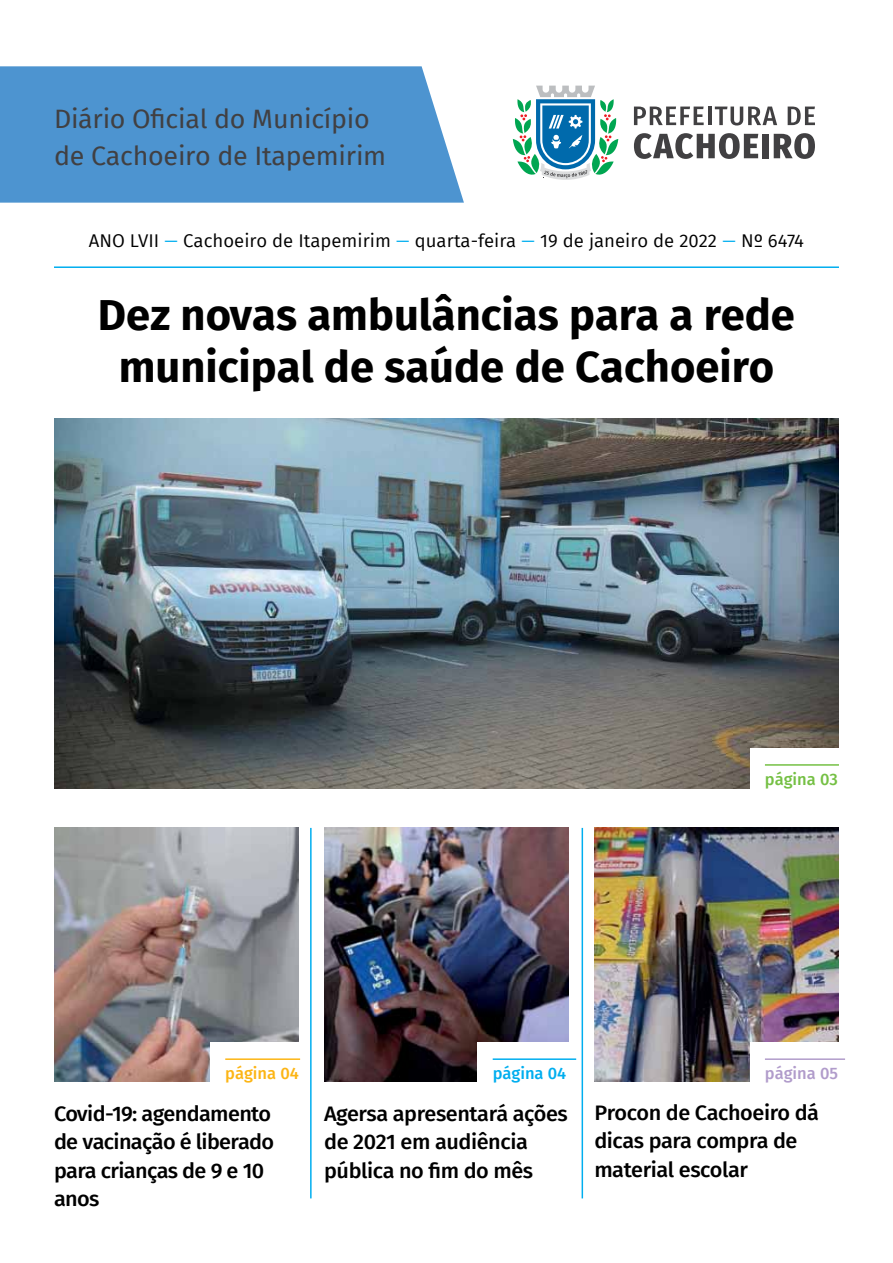
<style>
.page{position:relative;width:893px;height:1263px;background:#fff}
.page>*{position:absolute;margin:0;border:0;box-sizing:border-box;transform-origin:0 0}
.t1{font:700 43.5px/52.5px "Fira Sans";color:#000;text-align:center}
.t2{font:25.95px/37.5px "Fira Sans";letter-spacing:-.01em;color:#414042}
.t3{font:500 21px/28.5px "Fira Sans";letter-spacing:-.02em;color:#000}
.t4{font:18px "Fira Sans";color:#000}
.t5{font:500 16.5px "Fira Sans";color:#fcb515}
.t6{font:500 16.5px "Fira Sans";color:#00aeef}
.t7{font:500 16.5px "Fira Sans";color:#75c044}
.t8{font:500 16.5px "Fira Sans";color:#b19ccb}
.s1{color:#00aeef}
</style>
<div class="page">
<img style="left:594px;top:828px;width:245px;height:253px">
<img style="left:54px;top:418px;width:785px;height:371px">
<div style="left:0;top:66px;width:464px;height:137px;background:#4d94d0"></div>
<img style="left:54px;top:828px;width:245px;height:253px">
<div style="left:210px;top:1042px;width:103px;height:41px;background:#fff"></div>
<hr style="left:225px;top:1058px;width:75px;height:2px;background:#fcb515">
<hr style="left:54px;top:266px;width:785px;height:2px;background:#00aeef">
<img style="left:324px;top:828px;width:245px;height:253px">
<div style="left:478px;top:1042px;width:111px;height:41px;background:#fff"></div>
<hr style="left:493px;top:1058px;width:83px;height:2px;background:#00aeef">
<hr style="left:582px;top:828px;width:1px;height:370px;background:#00aeef">
<div style="left:750px;top:748px;width:102px;height:41px;background:#fff"></div>
<hr style="left:765px;top:764px;width:74px;height:2px;background:#75c044">
<hr style="left:310px;top:828px;width:2px;height:370px;background:#00aeef">
<svg style="left:513px;top:86px;width:105px;height:94px"></svg>
<svg style="left:634px;top:107px;width:70px;height:18px"></svg>
<hr style="left:708px;top:107px;width:3px;height:18px;background:#414042">
<svg style="left:715px;top:107px;width:62px;height:19px"></svg>
<svg style="left:788px;top:107px;width:27px;height:18px"></svg>
<svg style="left:634px;top:133px;width:124px;height:26px"></svg>
<div style="left:762px;top:134px;width:7px;height:24px;background:#414042"></div>
<svg style="left:774px;top:133px;width:41px;height:26px"></svg>
<div style="left:750px;top:1042px;width:108px;height:41px;background:#fff"></div>
<hr style="left:765px;top:1058px;width:80px;height:2px;background:#b19ccb">
<p class="t2" style="left:54px;top:99px;width:334px">Diário Oficial do Município de Cachoeiro de Itapemirim</p>
<p class="t4" style="left:89px;top:227px;width:717px">ANO LVII <span class="s1">–</span> Cachoeiro de Itapemirim <span class="s1">–</span> quarta-feira <span class="s1">–</span> 19 de janeiro de 2022 <span class="s1">–</span> Nº 6474</p>
<h1 class="t1" style="left:98px;top:285px;width:699px">Dez novas ambulâncias para a rede municipal de saúde de Cachoeiro</h1>
<p class="t7" style="left:765px;top:766px;width:74px">página 03</p>
<p class="t5" style="left:225px;top:1060px;width:75px">página 04</p>
<p class="t3" style="left:54px;top:1098px;width:222px">Covid-19: agendamento de vacinação é liberado para crianças de 9 e 10 anos</p>
<p class="t6" style="left:493px;top:1060px;width:75px">página 04</p>
<p class="t3" style="left:324px;top:1098px;width:245px">Agersa apresentará ações de 2021 em audiência pública no fim do mês</p>
<p class="t8" style="left:765px;top:1060px;width:75px">página 05</p>
<p class="t3" style="left:594px;top:1097px;width:226px">Procon de Cachoeiro dá dicas para compra de material escolar</p>
</div>
